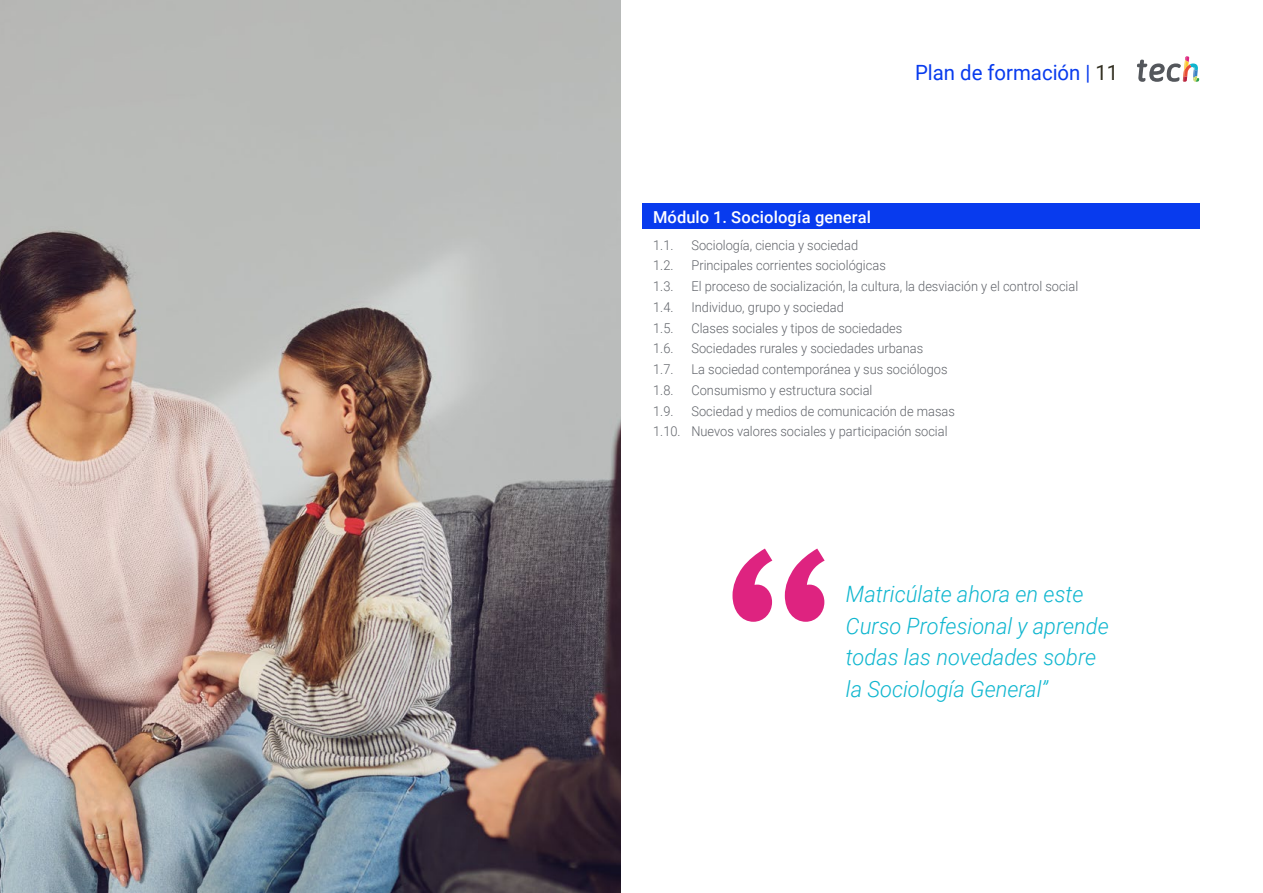
<style>
.page{position:relative;width:1263px;height:893px;background:#fff}
.page>*{position:absolute;margin:0;border:0;box-sizing:border-box;transform-origin:0 0}
.t1{font:italic 300 22.5px/31.5px "Roboto";color:#0fb6cf}
.t2{font:21px "Roboto";color:#083bee}
.t3{font:500 16.5px "Roboto";letter-spacing:.01em;color:#fff}
.t4{font:300 13.5px/20.7px "Roboto";color:#61646a;scale:.95 1}
.s1{color:#312e20}
</style>
<div class="page">
<svg style="left:732px;top:549px;width:93px;height:73px"></svg>
<img style="left:0;top:0;width:621px;height:893px">
<div style="left:642px;top:204px;width:557px;height:25px;background:#083bee"></div>
<svg style="left:1137px;top:56px;width:62px;height:26px"></svg>
<h2 class="t2" style="left:915px;top:57px;width:205px">Plan de formación | <span class="s1">11</span></h2>
<p class="t3" style="left:653px;top:205px;width:219px">Módulo 1. Sociología general</p>
<p class="t4" style="left:653px;top:234px;width:23px">1.1.</p>
<p class="t4" style="left:691px;top:234px;width:177px">Sociología, ciencia y sociedad</p>
<p class="t4" style="left:653px;top:255px;width:23px">1.2.</p>
<p class="t4" style="left:691px;top:255px;width:206px">Principales corrientes sociológicas</p>
<p class="t4" style="left:653px;top:275px;width:23px">1.3.</p>
<p class="t4" style="left:691px;top:275px;width:409px">El proceso de socialización, la cultura, la desviación y el control social</p>
<p class="t4" style="left:653px;top:296px;width:23px">1.4.</p>
<p class="t4" style="left:691px;top:296px;width:162px">Individuo, grupo y sociedad</p>
<p class="t4" style="left:653px;top:317px;width:23px">1.5.</p>
<p class="t4" style="left:691px;top:317px;width:224px">Clases sociales y tipos de sociedades</p>
<p class="t4" style="left:653px;top:338px;width:23px">1.6.</p>
<p class="t4" style="left:691px;top:338px;width:245px">Sociedades rurales y sociedades urbanas</p>
<p class="t4" style="left:653px;top:358px;width:23px">1.7.</p>
<p class="t4" style="left:691px;top:358px;width:271px">La sociedad contemporánea y sus sociólogos</p>
<p class="t4" style="left:653px;top:379px;width:23px">1.8.</p>
<p class="t4" style="left:691px;top:379px;width:192px">Consumismo y estructura social</p>
<p class="t4" style="left:653px;top:400px;width:23px">1.9.</p>
<p class="t4" style="left:653px;top:400px;width:319px;text-indent:38px">Sociedad y medios de comunicación de masas<br>1.10. Nuevos valores sociales y participación social</p>
<h1 class="t1" style="left:846px;top:577px;width:264px">Matricúlate ahora en este<br>Curso Profesional y aprende todas las novedades sobre la Sociología General”</h1>
</div>
